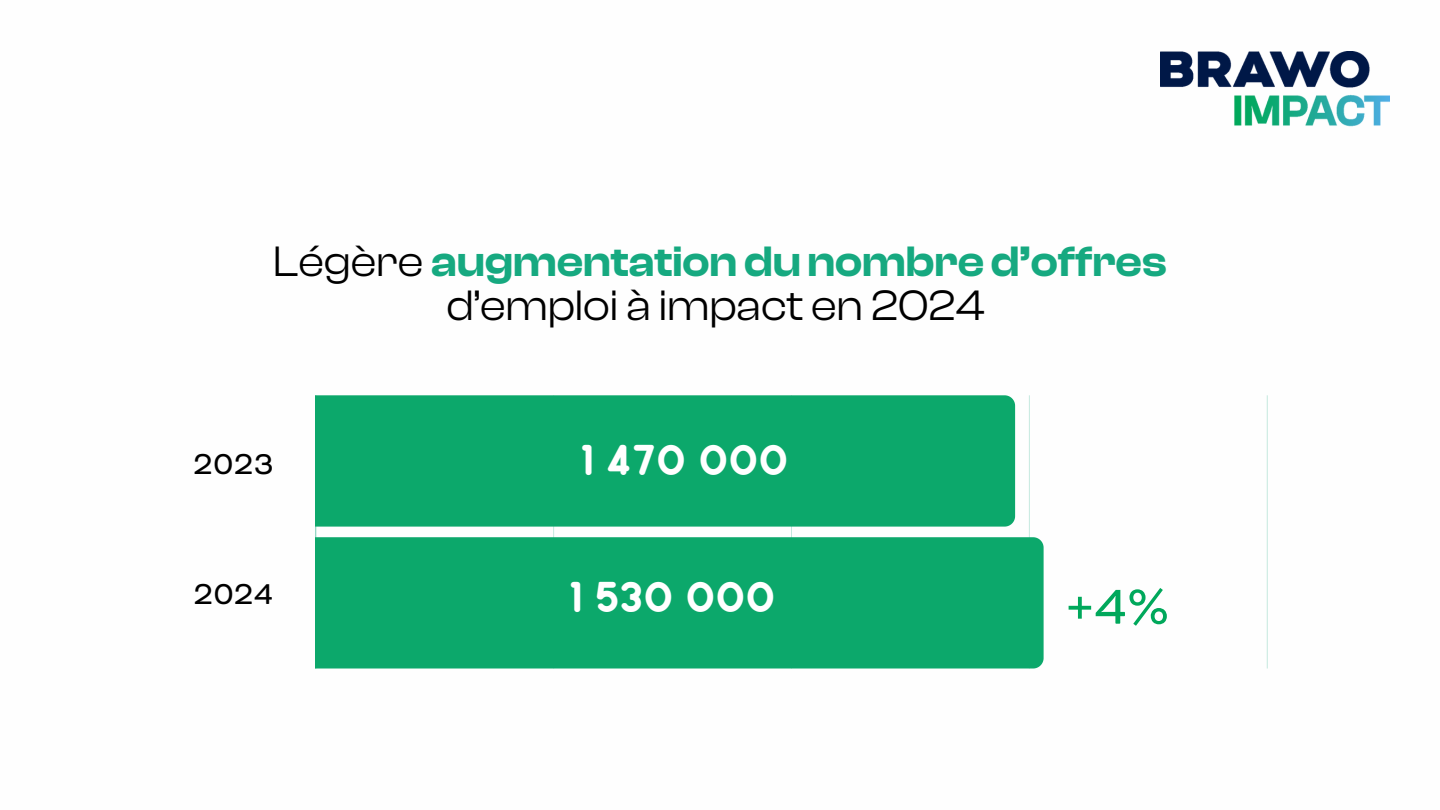
<style>
.page{position:relative;width:1440px;height:810px;background:#fff}
.page>*{position:absolute;margin:0;border:0;box-sizing:border-box;transform-origin:0 0}
.t1{font:56.4px "Bicyclette";color:#00a85b}
.t2{font:600 44px/43.5px "Clash Display";color:#16a980;text-align:center}
.t3{font:700 44px "Leo Rounded";color:#fff}
.t4{font:33px "Bicyclette";color:#000}
.s1{font-weight:400;color:#000}
</style>
<div class="page">
<img style="left:1160px;top:51px;width:230px;height:76px">
<hr style="left:316px;top:395px;width:1px;height:274px;background:#dcf1eb">
<hr style="left:553px;top:395px;width:1px;height:274px;background:#cbebe2">
<hr style="left:791px;top:395px;width:1px;height:274px;background:#c3e8de">
<hr style="left:1029px;top:395px;width:1px;height:274px;background:#cbebe2">
<hr style="left:1267px;top:395px;width:1px;height:274px;background:#d1ede5">
<div style="left:316px;top:395px;width:699px;height:132px;background:#0ca86b"></div>
<div style="left:316px;top:537px;width:728px;height:132px;background:#0ca86b"></div>
<p class="t2" style="left:273px;top:240px;width:895px"><span class="s1">Légère</span> augmentationdunombred’offres <span class="s1">d’emploi à impact en 2024</span></p>
<h3 class="t4" style="left:193px;top:447px;width:82px">2023</h3>
<p class="t4" style="left:193px;top:578px;width:81px">2024</p>
<h2 class="t3" style="left:580px;top:435px;width:210px">1 470 000</h2>
<h1 class="t3" style="left:569px;top:572px;width:208px">1 530 000</h1>
<h2 class="t1" style="left:1066px;top:579px;width:105px">+4%</h2>
</div>
